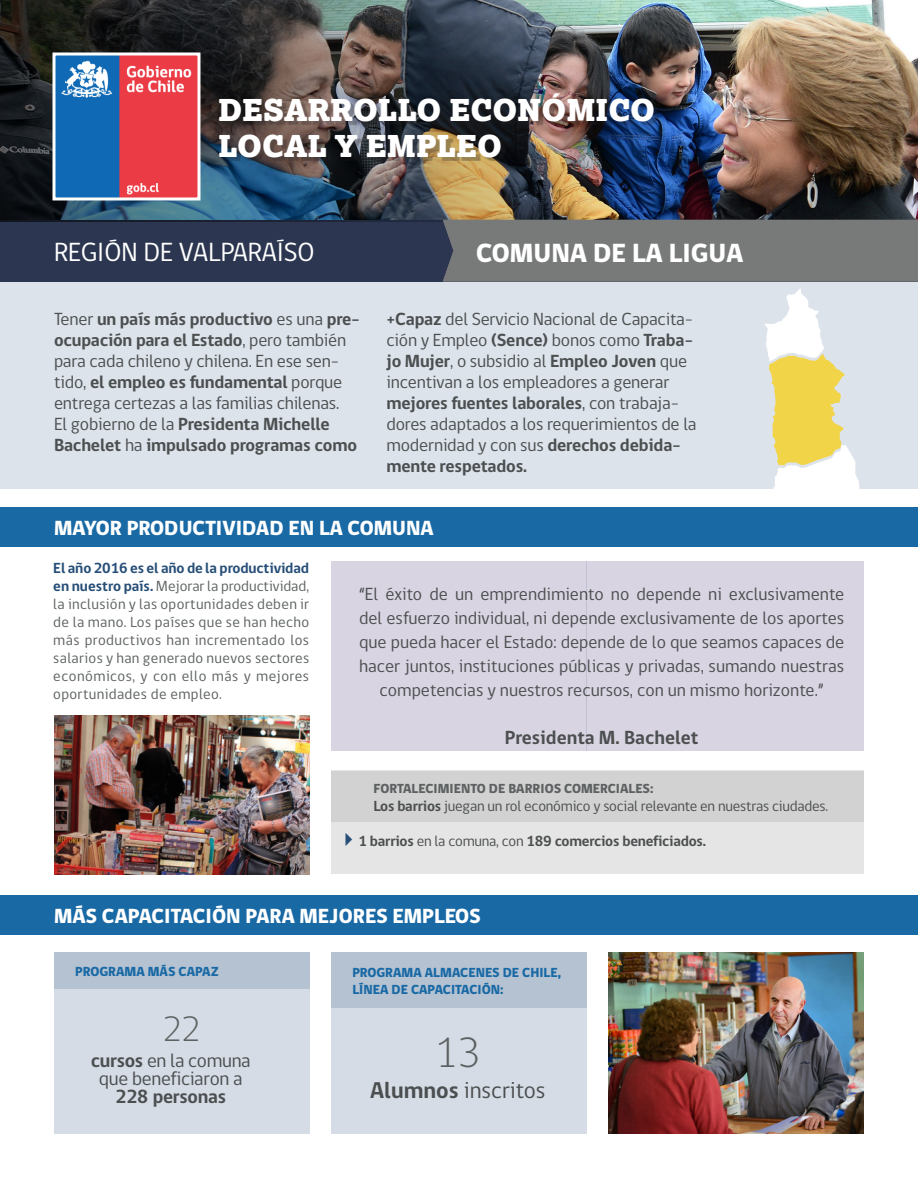
<style>
.page{position:relative;width:918px;height:1188px;background:#fff}
.page>*{position:absolute;margin:0;border:0;box-sizing:border-box;transform-origin:0 0}
.t1{font:300 43.2px "gob CL";color:#5d6161}
.t2{font:300 36px "gob CL";color:#5d6161}
.t3{font:900 30px/36px "Lexia";color:#fff}
.t4{font:27px "gob CL";color:#fff}
.t5{font:800 27px "gob CL";color:#fff}
.texto_caja_peg_2{font:23.4px "gob CL";color:#4c4f50}
.t6{font:800 21px "gob CL";color:#fff}
.TEXTO_CAJA_PEQ{font:19.5px/17.7px "gob CL";letter-spacing:-.015em;color:#4c4f50;text-align:center}
.t7{font:700 19.5px "gob CL";color:#4c4f50}
.t8{font:18px/21px "gob CL";color:#4c4f50}
.t9{font:15px/18px "gob CL";letter-spacing:.035em;color:#5d6161;text-align:justify}
.t10{font:15px "gob CL";letter-spacing:-.015em;color:#4c4f50}
.TEXTO_CAJA_PEQ-2{font:700 15px "gob CL";letter-spacing:-.015em;color:#4c4f50}
.t11{font:800 13.5px/16.5px "gob CL";color:#1969a5}
.t12{font:800 13.5px "gob CL";color:#5d6161}
.s1{font-weight:700}
.s2{font-weight:700;color:#264e77}
.s3{color:#264e77}
.s4{font-weight:400}
</style>
<div class="page">
<img style="left:643px;top:0;width:275px;height:220px">
<div style="left:0;top:278px;width:918px;height:211px;background:#dde3eb"></div>
<div style="left:0;top:220px;width:918px;height:62px;background:#2c3650"></div>
<div style="left:0;top:507px;width:918px;height:39px;background:#1969a5"></div>
<div style="left:331px;top:771px;width:533px;height:103px;background:#e5e5e5"></div>
<div style="left:331px;top:771px;width:533px;height:51px;background:#d2d2d2"></div>
<img style="left:54px;top:716px;width:256px;height:159px">
<div style="left:0;top:895px;width:918px;height:40px;background:#1969a5"></div>
<div style="left:54px;top:952px;width:256px;height:182px;background:#d5dce5"></div>
<div style="left:54px;top:952px;width:256px;height:37px;background:#b5c2d2"></div>
<div style="left:331px;top:952px;width:256px;height:182px;background:#d5dce5"></div>
<div style="left:331px;top:952px;width:256px;height:56px;background:#b5c2d2"></div>
<img style="left:608px;top:952px;width:256px;height:182px">
<svg style="left:764px;top:288px;width:96px;height:201px"></svg>
<img style="left:0;top:0;width:643px;height:221px">
<div style="left:223px;top:96px;width:436px;height:65px;background:#231f20;opacity:.3"></div>
<img style="left:56px;top:56px;width:140px;height:140px">
<div style="left:52px;top:52px;width:148px;height:148px;border:3px solid #fff"></div>
<div style="left:331px;top:561px;width:533px;height:189px;background:#d9d4e2"></div>
<div style="left:443px;top:220px;width:475px;height:61px;background:#787979"></div>
<h3 class="t3" style="left:218px;top:91px;width:439px">DESARROLLO ECONÓMICO<br>LOCAL Y EMPLEO</h3>
<p class="t4" style="left:54px;top:234px;width:262px">REGIÓN DE VALPARAÍSO</p>
<p class="t5" style="left:476px;top:234px;width:269px">COMUNA DE LA LIGUA</p>
<p class="t8" style="left:54px;top:309px;width:308px">Tener <span class="s1">un país más productivo</span> es una <span class="s1">pre&shy;ocupación para el Estado</span>, pero también para cada chileno y chilena. En ese sen&shy;tido, <span class="s1">el empleo es fundamental</span> porque entrega certezas a las familias chilenas.<br>El gobierno de la <span class="s1">Presidenta Michelle Bachelet</span> ha <span class="s1">impulsado programas como</span></p>
<p class="t8" style="left:387px;top:309px;width:312px"><span class="s1">+Capaz</span> del Servicio Nacional de Capacita&shy;ción y Empleo <span class="s1">(Sence)</span> bonos como <span class="s1">Traba&shy;jo Mujer</span>, o subsidio al <span class="s1">Empleo Joven</span> que incentivan a los empleadores a generar <span class="s1">mejores fuentes laborales</span>, con trabaja&shy;dores adaptados a los requerimientos de la modernidad y con sus <span class="s1">derechos debida&shy;mente respetados.</span></p>
<p class="t6" style="left:54px;top:514px;width:381px">MAYOR PRODUCTIVIDAD EN LA COMUNA</p>
<p class="t9" style="left:53px;top:559px;width:258px"><span class="s2">El año 2016 es el año de la productividad en nuestro país.</span> Mejorar la productividad, la inclusión y las oportunidades deben ir de la mano. Los países que se han hecho más productivos han incrementado los salarios y han generado nuevos sectores económicos, y con ello más y mejores oportunidades de empleo.</p>
<p class="t8" style="left:359px;top:583px;width:487px;line-height:24px;text-align:center">“El éxito de un emprendimiento no depende ni exclusivamente del esfuerzo individual, ni depende exclusivamente de los aportes que pueda hacer el Estado: depende de lo que seamos capaces de hacer juntos, instituciones públicas y privadas, sumando nuestras competencias y nuestros recursos, con un mismo horizonte.”</p>
<p class="t7" style="left:505px;top:724px;width:195px">Presidenta M. Bachelet</p>
<p class="t12" style="left:374px;top:779px;width:281px">FORTALECIMIENTO DE BARRIOS COMERCIALES:</p>
<p class="t10" style="left:374px;top:796px;width:456px"><span class="s1">Los barrios</span> juegan un rol económico y social relevante en nuestras ciudades.</p>
<p class="TEXTO_CAJA_PEQ-2" style="left:338px;top:830px;width:370px"><span class="s3">✔</span>1 barrios <span class="s4">en la comuna, con</span> 189 comercios beneficiados.</p>
<p class="t6" style="left:54px;top:902px;width:429px">MÁS CAPACITACIÓN PARA MEJORES EMPLEOS</p>
<p class="t11" style="left:75px;top:963px;width:145px">PROGRAMA MÁS CAPAZ</p>
<p class="t11" style="left:352px;top:965px;width:210px">PROGRAMA ALMACENES DE CHILE,<br>LÍNEA DE CAPACITACIÓN:</p>
<p class="t2" style="left:163px;top:1004px;width:39px">22</p>
<p class="TEXTO_CAJA_PEQ" style="left:91px;top:1053px;width:161px"><span class="s1">cursos</span> en la comuna que beneficiaron a<br><span class="s1">228 personas</span></p>
<p class="t1" style="left:435px;top:1023px;width:46px">13</p>
<p class="texto_caja_peg_2" style="left:370px;top:1074px;width:177px"><span class="s1">Alumnos</span> inscritos</p>
</div>
